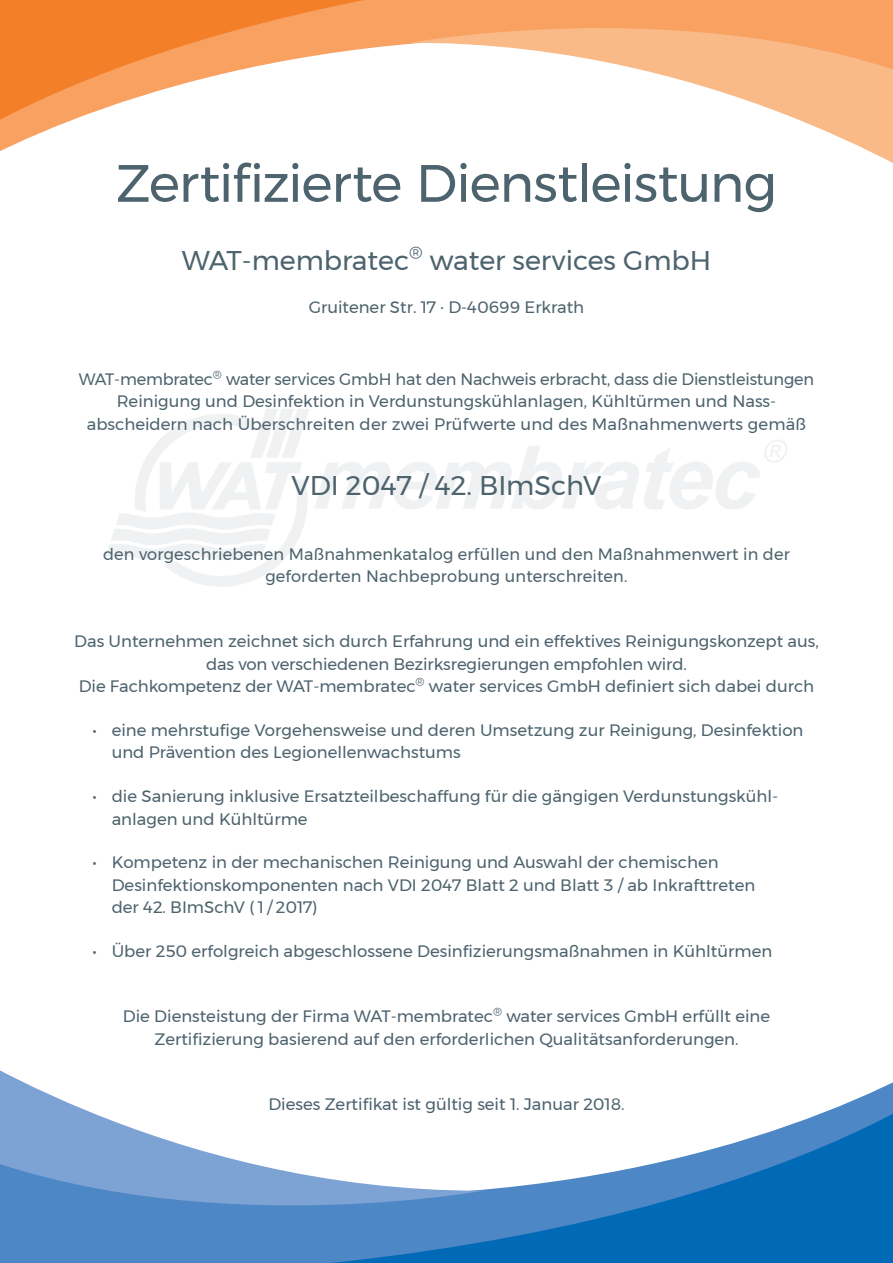
<style>
.page{position:relative;width:893px;height:1263px;background:#fff}
.page>*{position:absolute;margin:0;border:0;box-sizing:border-box;transform-origin:0 0}
.t1{font:52.5px "Montserrat";letter-spacing:-.02em;color:#4d636e}
.t2{font:27px "Montserrat";color:#4d636e}
.t3{font:16.5px/22.5px "Montserrat";color:#4d636e;text-align:center}
</style>
<div class="page">
<svg style="left:315px;top:440px;width:472px;height:69px"></svg>
<svg style="left:106px;top:409px;width:203px;height:178px"></svg>
<svg style="left:0;top:0;width:893px;height:146px"></svg>
<svg style="left:0;top:1087px;width:893px;height:176px"></svg>
<h1 class="t1" style="left:116px;top:143px;width:663px">Zertifizierte Dienstleistung</h1>
<h2 class="t2" style="left:182px;top:239px;width:531px">WAT-membratec<sup>®</sup> water services GmbH</h2>
<p class="t3" style="left:309px;top:296px;width:277px">Gruitener Str. 17 · D-40699 Erkrath</p>
<p class="t3" style="left:79px;top:367px;width:737px">WAT-membratec<sup>®</sup> water services GmbH hat den Nachweis erbracht, dass die Dienstleistungen<br>Reinigung und Desinfektion in Verdunstungskühlanlagen, Kühltürmen und Nass&shy;abscheidern nach Überschreiten der zwei Prüfwerte und des Maßnahmenwerts gemäß</p>
<h2 class="t2" style="left:291px;top:464px;width:312px">VDI 2047 / 42. BImSchV</h2>
<p class="t3" style="left:103px;top:542px;width:688px">den vorgeschriebenen Maßnahmenkatalog erfüllen und den Maßnahmenwert in der geforderten Nachbeprobung unterschreiten.</p>
<p class="t3" style="left:74px;top:630px;width:746px">Das Unternehmen zeichnet sich durch Erfahrung und ein effektives Reinigungskonzept aus, das von verschiedenen Bezirksregierungen empfohlen wird.<br>Die Fachkompetenz der WAT-membratec<sup>®</sup> water services GmbH definiert sich dabei durch</p>
<p class="t3" style="left:112px;top:719px;width:693px;text-align:left;text-indent:-19px">• eine mehrstufige Vorgehensweise und deren Umsetzung zur Reinigung, Desinfektion und Prävention des Legionellenwachstums</p>
<p class="t3" style="left:112px;top:785px;width:668px;text-align:left;text-indent:-19px">• die Sanierung inklusive Ersatzteilbeschaffung für die gängigen Verdunstungskühl&shy;anlagen und Kühltürme</p>
<p class="t3" style="left:112px;top:851px;width:645px;text-align:left;text-indent:-19px">• Kompetenz in der mechanischen Reinigung und Auswahl der chemischen<br>Desinfektionskomponenten nach VDI 2047 Blatt 2 und Blatt 3 / ab Inkrafttreten der 42. BImSchV ( 1 / 2017)</p>
<p class="t3" style="left:92px;top:940px;width:681px">• Über 250 erfolgreich abgeschlossene Desinfizierungsmaßnahmen in Kühltürmen</p>
<p class="t3" style="left:123px;top:1005px;width:649px">Die Diensteistung der Firma WAT-membratec<sup>®</sup> water services GmbH erfüllt eine<br>Zertifizierung basierend auf den erforderlichen Qualitätsanforderungen.</p>
<p class="t3" style="left:268px;top:1092px;width:358px">Dieses Zertifikat ist gültig seit 1. Januar 2018.</p>
</div>
